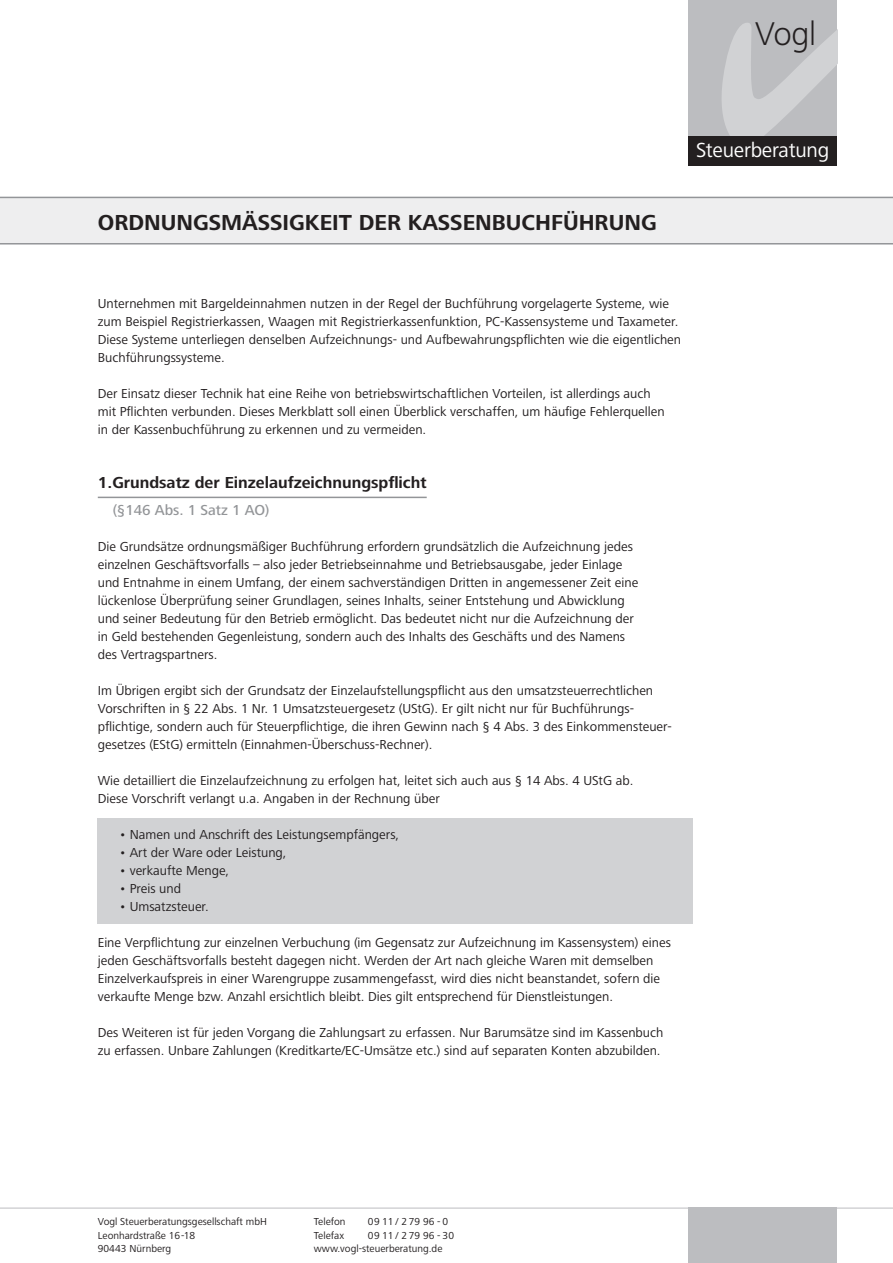
<style>
.page{position:relative;width:893px;height:1263px;background:#fff}
.page>*{position:absolute;margin:0;border:0;box-sizing:border-box;transform-origin:0 0}
.t1{font:300 34.05px "Frutiger Next LT";color:#231f20}
.t2{font:700 22.5px "Frutiger Next LT";color:#231f20}
.t3{font:21.15px "Frutiger Next LT";letter-spacing:-.01em;color:#fff}
.t4{font:700 16.5px "Frutiger Next LT";color:#231f20}
.t5{font:500 15px "Frutiger Next LT";color:#939598}
.t6{font:13.5px/18px "Frutiger Next LT";color:#231f20}
.t7{font:10.5px/13.5px "Frutiger Next LT";color:#231f20}
</style>
<div class="page">
<div style="left:0;top:197px;width:893px;height:47px;background:#eeeeef"></div>
<div style="left:98px;top:818px;width:595px;height:106px;background:#d1d2d4"></div>
<hr style="left:98px;top:497px;width:329px;height:1px;background:#939598">
<hr style="left:0;top:1208px;width:893px;height:1px;background:#bcbdc0">
<div style="left:688px;top:1px;width:149px;height:142px;background:#bcbdc0"></div>
<svg style="left:722px;top:23px;width:115px;height:113px"></svg>
<div style="left:688px;top:136px;width:149px;height:30px;background:#231f20"></div>
<div style="left:688px;top:1208px;width:149px;height:55px;background:#bcbdc0"></div>
<h1 class="t1" style="left:755px;top:15px;width:63px">Vogl</h1>
<h2 class="t2" style="left:98px;top:210px;width:560px">ORDNUNGSMÄSSIGKEIT DER KASSENBUCHFÜHRUNG</h2>
<h3 class="t3" style="left:696px;top:138px;width:135px">Steuerberatung</h3>
<p class="t6" style="left:98px;top:295px;width:585px">Unternehmen mit Bargeldeinnahmen nutzen in der Regel der Buchführung vorgelagerte Systeme, wie zum Beispiel Registrierkassen, Waagen mit Registrierkassenfunktion, PC-Kassensysteme und Taxameter.<br>Diese Systeme unterliegen denselben Aufzeichnungs- und Aufbewahrungspflichten wie die eigentlichen Buchführungssysteme.</p>
<p class="t6" style="left:98px;top:385px;width:568px">Der Einsatz dieser Technik hat eine Reihe von betriebswirtschaftlichen Vorteilen, ist allerdings auch mit Pflichten verbunden. Dieses Merkblatt soll einen Überblick verschaffen, um häufige Fehlerquellen in der Kassenbuchführung zu erkennen und zu vermeiden.</p>
<p class="t4" style="left:98px;top:473px;width:330px">1.Grundsatz der Einzelaufzeichnungspflicht</p>
<p class="t5" style="left:113px;top:502px;width:158px">(§146 Abs. 1 Satz 1 AO)</p>
<p class="t6" style="left:98px;top:538px;width:542px">Die Grundsätze ordnungsmäßiger Buchführung erfordern grundsätzlich die Aufzeichnung jedes einzelnen Geschäftsvorfalls – also jeder Betriebseinnahme und Betriebsausgabe, jeder Einlage und Entnahme in einem Umfang, der einem sachverständigen Dritten in angemessener Zeit eine lückenlose Überprüfung seiner Grundlagen, seines Inhalts, seiner Entstehung und Abwicklung und seiner Bedeutung für den Betrieb ermöglicht. Das bedeutet nicht nur die Aufzeichnung der in Geld bestehenden Gegenleistung, sondern auch des Inhalts des Geschäfts und des Namens des Vertragspartners.</p>
<p class="t6" style="left:98px;top:682px;width:576px">Im Übrigen ergibt sich der Grundsatz der Einzelaufstellungspflicht aus den umsatzsteuerrechtlichen Vorschriften in § 22 Abs. 1 Nr. 1 Umsatzsteuergesetz (UStG). Er gilt nicht nur für Buchführungs&shy;pflichtige, sondern auch für Steuerpflichtige, die ihren Gewinn nach § 4 Abs. 3 des Einkommensteuer&shy;gesetzes (EStG) ermitteln (Einnahmen-Überschuss-Rechner).</p>
<p class="t6" style="left:98px;top:772px;width:537px">Wie detailliert die Einzelaufzeichnung zu erfolgen hat, leitet sich auch aus § 14 Abs. 4 UStG ab.<br>Diese Vorschrift verlangt u.a. Angaben in der Rechnung über</p>
<p class="t6" style="left:119px;top:826px;width:282px">• Namen und Anschrift des Leistungsempfängers,</p>
<p class="t6" style="left:119px;top:844px;width:169px">• Art der Ware oder Leistung,</p>
<p class="t6" style="left:119px;top:862px;width:112px">• verkaufte Menge,</p>
<p class="t6" style="left:119px;top:880px;width:64px">• Preis und</p>
<p class="t6" style="left:119px;top:898px;width:91px">• Umsatzsteuer.</p>
<p class="t6" style="left:98px;top:934px;width:575px">Eine Verpflichtung zur einzelnen Verbuchung (im Gegensatz zur Aufzeichnung im Kassensystem) eines jeden Geschäftsvorfalls besteht dagegen nicht. Werden der Art nach gleiche Waren mit demselben Einzelverkaufspreis in einer Warengruppe zusammengefasst, wird dies nicht beanstandet, sofern die verkaufte Menge bzw. Anzahl ersichtlich bleibt. Dies gilt entsprechend für Dienstleistungen.</p>
<p class="t6" style="left:98px;top:1024px;width:567px">Des Weiteren ist für jeden Vorgang die Zahlungsart zu erfassen. Nur Barumsätze sind im Kassenbuch zu erfassen. Unbare Zahlungen (Kreditkarte/EC-Umsätze etc.) sind auf separaten Konten abzubilden.</p>
<p class="t7" style="left:98px;top:1215px;width:171px">Vogl Steuerberatungsgesellschaft mbH<br>Leonhardstraße 16-18<br>90443 Nürnberg</p>
<p class="t7" style="left:314px;top:1215px;width:33px">Telefon</p>
<p class="t7" style="left:368px;top:1215px;width:82px">09 11 / 2 79 96 - 0</p>
<p class="t7" style="left:314px;top:1229px;width:32px">Telefax</p>
<p class="t7" style="left:314px;top:1229px;width:142px;text-indent:54px">09 11 / 2 79 96 - 30 www.vogl-steuerberatung.de</p>
</div>
